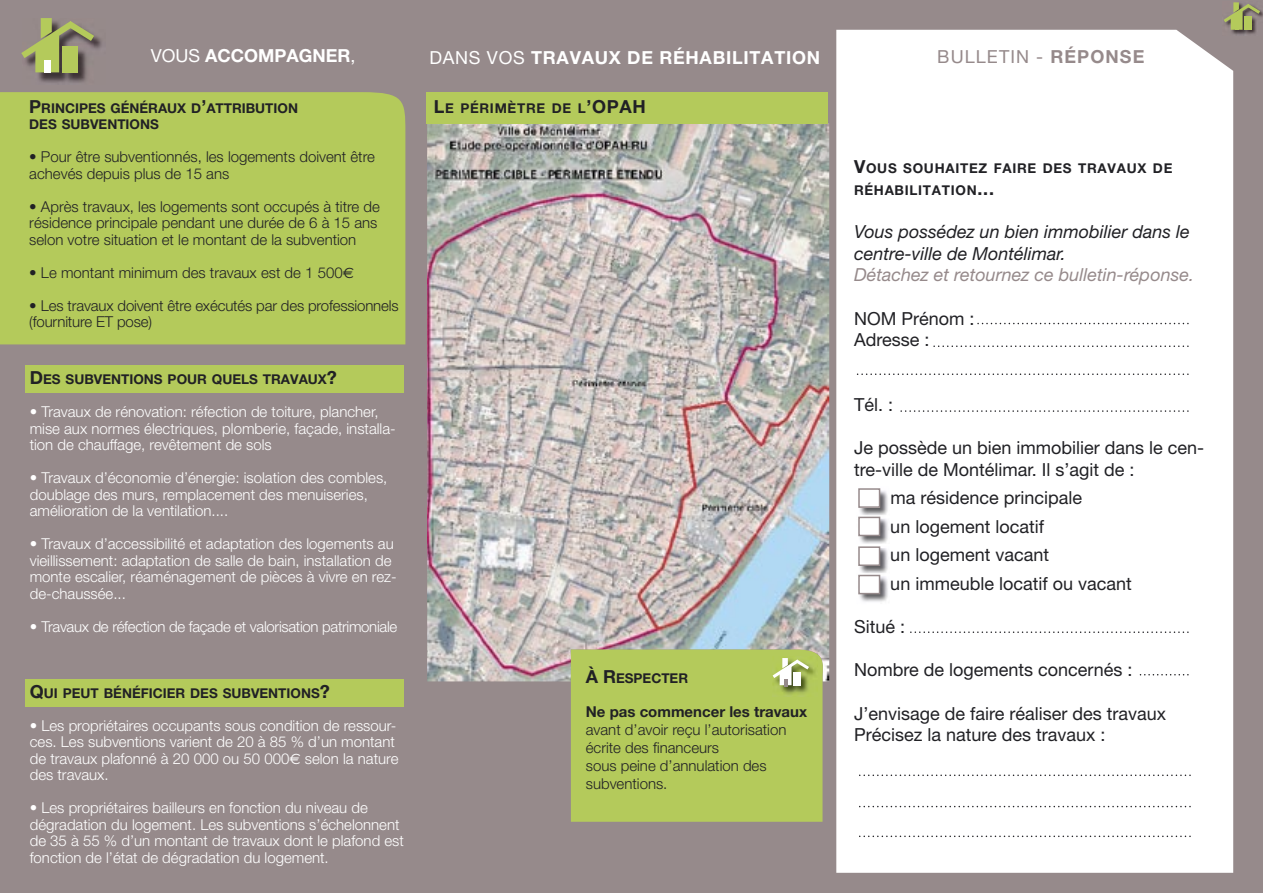
<style>
.page{position:relative;width:1263px;height:893px;background:#968a8b}
.page>*{position:absolute;margin:0;border:0;box-sizing:border-box;transform-origin:0 0}
.t1{font:18px/21.6px "Helvetica Neue";color:#212125}
.t2{font:italic 18px/21.6px "Helvetica Neue";color:#212125}
.t3{font:italic 18px "Helvetica Neue";color:#968a8b}
.t4{font:700 18px "Helvetica Neue";letter-spacing:.04em;color:#fff}
.t5{font:700 18px "Helvetica Neue";color:#fff}
.t6{font:18px "Helvetica Neue";letter-spacing:.06em;color:#968a8b}
.t7{font:300 15px/16.5px "Helvetica Neue";color:#fff}
.t8{font:300 15px/16.5px "Helvetica Neue";color:#212125}
.t9{font:300 15px "Helvetica Neue";letter-spacing:-.02em;color:#fff}
.t10{font:700 15px "Helvetica Neue";color:#212125}
.t11{font:700 13.5px/16.5px "Helvetica Neue";color:#212125}
.t12{font:700 13.5px/21.6px "Helvetica Neue";letter-spacing:.055em;color:#212125}
.s1{font-weight:400}
.s2{font-size:18px}
.s3{font-family:"Euro Sans";font-weight:400}
.s4{font-weight:700}
</style>
<div class="page">
<div style="left:836px;top:30px;width:397px;height:843px;background:#fff"></div>
<img style="left:427px;top:123px;width:402px;height:558px">
<div style="left:0;top:92px;width:405px;height:252px;background:#b4ca5b"></div>
<div style="left:26px;top:365px;width:378px;height:27px;background:#b4ca5b"></div>
<div style="left:26px;top:679px;width:378px;height:27px;background:#b4ca5b"></div>
<img style="left:35px;top:35px;width:67px;height:48px">
<svg style="left:21px;top:18px;width:73px;height:54px"></svg>
<div style="left:63px;top:46px;width:15px;height:26px;background:#b4ca5b"></div>
<div style="left:44px;top:60px;width:7px;height:12px;background:#fff"></div>
<div style="left:427px;top:92px;width:401px;height:31px;background:#b4ca5b"></div>
<div style="left:571px;top:649px;width:257px;height:173px;background:#b4ca5b"></div>
<svg style="left:977px;top:323px;width:212px;height:1px"></svg>
<svg style="left:933px;top:345px;width:256px;height:2px"></svg>
<svg style="left:857px;top:373px;width:332px;height:2px"></svg>
<svg style="left:900px;top:410px;width:289px;height:2px"></svg>
<img style="left:857px;top:487px;width:33px;height:28px">
<svg style="left:858px;top:488px;width:22px;height:20px"></svg>
<img style="left:857px;top:517px;width:33px;height:56px">
<img style="left:857px;top:520px;width:33px;height:17px">
<img style="left:857px;top:515px;width:33px;height:2px">
<svg style="left:858px;top:517px;width:22px;height:19px"></svg>
<img style="left:857px;top:548px;width:33px;height:17px">
<img style="left:857px;top:545px;width:33px;height:1px">
<svg style="left:858px;top:546px;width:22px;height:20px"></svg>
<img style="left:857px;top:590px;width:33px;height:14px">
<img style="left:857px;top:573px;width:33px;height:17px">
<svg style="left:858px;top:575px;width:22px;height:19px"></svg>
<svg style="left:910px;top:631px;width:279px;height:2px"></svg>
<svg style="left:1140px;top:674px;width:49px;height:1px"></svg>
<svg style="left:859px;top:774px;width:332px;height:2px"></svg>
<svg style="left:859px;top:806px;width:332px;height:1px"></svg>
<svg style="left:859px;top:836px;width:332px;height:1px"></svg>
<img style="left:1223px;top:10px;width:40px;height:25px">
<svg style="left:1224px;top:2px;width:36px;height:28px"></svg>
<p class="t5" style="left:151px;top:45px;width:206px"><span class="s1">VOUS</span> ACCOMPAGNER<span class="s1">,</span></p>
<p class="t4" style="left:429px;top:46px;width:392px"><span class="s1">DANS VOS</span> TRAVAUX DE RÉHABILITATION</p>
<p class="t11" style="left:29px;top:99px;width:270px"><span class="s2">P</span>RINCIPES GÉNÉRAUX D<span class="s2">’</span>ATTRIBUTION<br>DES SUBVENTIONS</p>
<p class="t8" style="left:29px;top:148px;width:347px">• Pour être subventionnés, les logements doivent être achevés depuis plus de 15 ans</p>
<p class="t8" style="left:29px;top:198px;width:352px">• Après travaux, les logements sont occupés à titre de résidence principale pendant une durée de 6 à 15 ans selon votre situation et le montant de la subvention</p>
<p class="t8" style="left:29px;top:264px;width:326px">• Le montant minimum des travaux est de 1 500<span class="s3">€</span></p>
<p class="t8" style="left:29px;top:297px;width:371px">• Les travaux doivent être exécutés par des professionnels (fourniture ET pose)</p>
<p class="t11" style="left:30px;top:371px;width:309px"><span class="s2">D</span>ES SUBVENTIONS POUR QUELS TRAVAUX<span class="s2">?</span></p>
<p class="t7" style="left:30px;top:403px;width:367px">• Travaux de rénovation: réfection de toiture, plancher, mise aux normes électriques, plomberie, façade, installa&shy;tion de chauffage, revêtement de sols</p>
<p class="t7" style="left:30px;top:469px;width:359px">• Travaux d’économie d’énergie: isolation des combles, doublage des murs, remplacement des menuiseries, amélioration de la ventilation....</p>
<p class="t7" style="left:30px;top:535px;width:368px">• Travaux d’accessibilité et adaptation des logements au vieillissement: adaptation de salle de bain, installation de monte escalier, réaménagement de pièces à vivre en rez&shy;de-chaussée...</p>
<p class="t9" style="left:30px;top:617px;width:369px">• Travaux de réfection de façade et valorisation patrimoniale</p>
<p class="t11" style="left:30px;top:684px;width:302px"><span class="s2">Q</span>UI PEUT BÉNÉFICIER DES SUBVENTIONS<span class="s2">?</span></p>
<p class="t7" style="left:30px;top:717px;width:370px">• Les propriétaires occupants sous condition de ressour&shy;ces. Les subventions varient de 20 à 85 % d’un montant de travaux plafonné à 20 000 ou 50 000<span class="s3">€</span> selon la nature des travaux.</p>
<p class="t7" style="left:30px;top:799px;width:376px">• Les propriétaires bailleurs en fonction du niveau de dégradation du logement. Les subventions s’échelonnent de 35 à 55 % d’un montant de travaux dont le plafond est fonction de l’état de dégradation du logement.</p>
<p class="t12" style="left:434px;top:97px;width:214px"><span class="s2">L</span>E PÉRIMÈTRE DE L<span class="s2">’OPAH</span></p>
<p class="t11" style="left:586px;top:669px;width:104px"><span class="s2">À R</span>ESPECTER</p>
<p class="t10" style="left:586px;top:703px;width:223px">Ne pas commencer les travaux</p>
<p class="t8" style="left:586px;top:721px;width:202px;line-height:18px">avant d’avoir reçu l’autorisation écrite des financeurs<br>sous peine d’annulation des subventions.</p>
<p class="t6" style="left:937px;top:46px;width:209px">BULLETIN - <span class="s4">RÉPONSE</span></p>
<p class="t12" style="left:854px;top:158px;width:320px"><span class="s2">V</span>OUS SOUHAITEZ FAIRE DES TRAVAUX DE<br>RÉHABILITATION<span class="s2">...</span></p>
<p class="t2" style="left:854px;top:221px;width:337px">Vous possédez un bien immobilier dans le centre-ville de Montélimar.</p>
<p class="t3" style="left:854px;top:264px;width:341px">Détachez et retournez ce bulletin-réponse.</p>
<p class="t1" style="left:854px;top:307px;width:122px">NOM Prénom :<br>Adresse :</p>
<p class="t1" style="left:854px;top:394px;width:41px">Tél. :</p>
<p class="t1" style="left:854px;top:437px;width:352px">Je possède un bien immobilier dans le cen&shy;tre-ville de Montélimar. Il s’agit de :</p>
<p class="t1" style="left:890px;top:483px;width:243px;line-height:28.5px">ma résidence principale<br>un logement locatif<br>un logement vacant<br>un immeuble locatif ou vacant</p>
<p class="t1" style="left:854px;top:616px;width:53px">Situé :</p>
<p class="t1" style="left:854px;top:659px;width:280px">Nombre de logements concernés :</p>
<p class="t1" style="left:854px;top:702px;width:314px">J’envisage de faire réaliser des travaux<br>Précisez la nature des travaux :</p>
</div>
